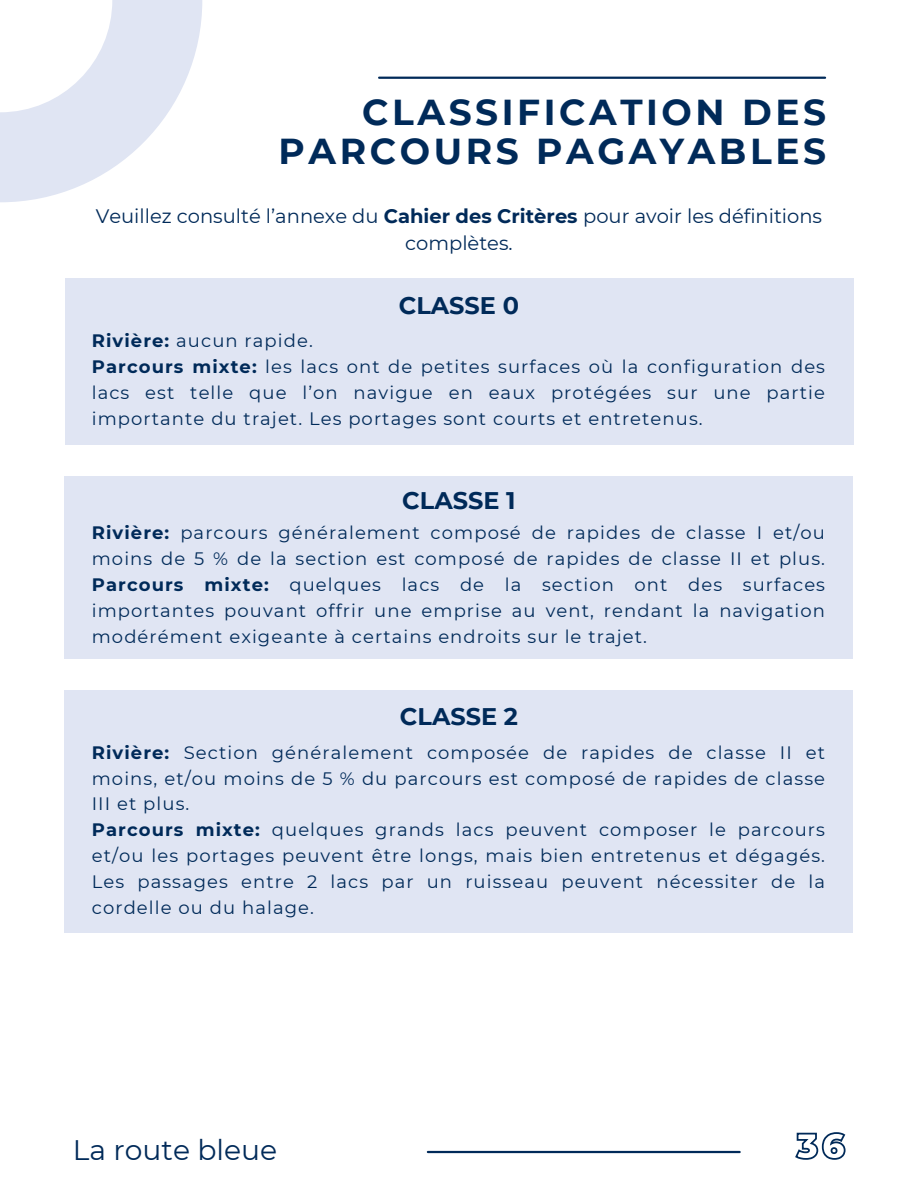
<style>
.page{position:relative;width:918px;height:1188px;background:#fff}
.page>*{position:absolute;margin:0;border:0;box-sizing:border-box;transform-origin:0 0}
.t1{font:700 36px/39.3px "Montserrat";letter-spacing:.1em;color:#002a59;text-align:right}
.t2{font:28.2px "Montserrat";color:#002a59}
.t3{font:700 24px "Montserrat";color:#002a59}
.t4{font:19.5px/27px "Montserrat";color:#002a59;text-align:center}
.t5{font:18px/25.8px "Montserrat";letter-spacing:.06em;color:#002a59;text-align:justify}
.s1{font-weight:700}
</style>
<div class="page">
<hr style="left:379px;top:77px;width:446px;height:2px;background:#002a59">
<hr style="left:428px;top:1151px;width:312px;height:2px;background:#002a59">
<svg style="left:795px;top:1132px;width:51px;height:28px"></svg>
<div style="left:65px;top:278px;width:788px;height:167px;background:#e0e5f3"></div>
<div style="left:65px;top:476px;width:788px;height:183px;background:#e0e5f3"></div>
<div style="left:65px;top:691px;width:788px;height:242px;background:#e0e5f3"></div>
<svg style="left:0;top:0;width:202px;height:202px"></svg>
<p class="t1" style="left:279px;top:93px;width:549px">CLASSIFICATION DES<br>PARCOURS PAGAYABLES</p>
<h2 class="t4" style="left:96px;top:203px;width:728px">Veuillez consulté l’annexe du <span class="s1">Cahier des Critères</span> pour avoir les définitions complètes.</h2>
<p class="t3" style="left:399px;top:291px;width:122px">CLASSE 0</p>
<h3 class="t5" style="left:92px;top:328px;width:223px"><span class="s1">Rivière:</span> aucun rapide.</h3>
<p class="t5" style="left:92px;top:354px;width:735px"><span class="s1">Parcours mixte:</span> les lacs ont de petites surfaces où la configuration des lacs est telle que l’on navigue en eaux protégées sur une partie importante du trajet. Les portages sont courts et entretenus.</p>
<p class="t3" style="left:402px;top:485px;width:115px">CLASSE 1</p>
<h3 class="t5" style="left:92px;top:520px;width:735px"><span class="s1">Rivière:</span> parcours généralement composé de rapides de classe I et/ou moins de 5 % de la section est composé de rapides de classe II et plus.<br><span class="s1">Parcours mixte:</span> quelques lacs de la section ont des surfaces importantes pouvant offrir une emprise au vent, rendant la navigation modérément exigeante à certains endroits sur le trajet.</h3>
<p class="t3" style="left:400px;top:702px;width:120px">CLASSE 2</p>
<h3 class="t5" style="left:92px;top:739px;width:735px"><span class="s1">Rivière:</span> Section généralement composée de rapides de classe II et moins, et/ou moins de 5 % du parcours est composé de rapides de classe III et plus.</h3>
<p class="t5" style="left:92px;top:817px;width:735px"><span class="s1">Parcours mixte:</span> quelques grands lacs peuvent composer le parcours et/ou les portages peuvent être longs, mais bien entretenus et dégagés.<br>Les passages entre 2 lacs par un ruisseau peuvent nécessiter de la cordelle ou du halage.</p>
<h1 class="t2" style="left:73px;top:1133px;width:206px">La route bleue</h1>
</div>
